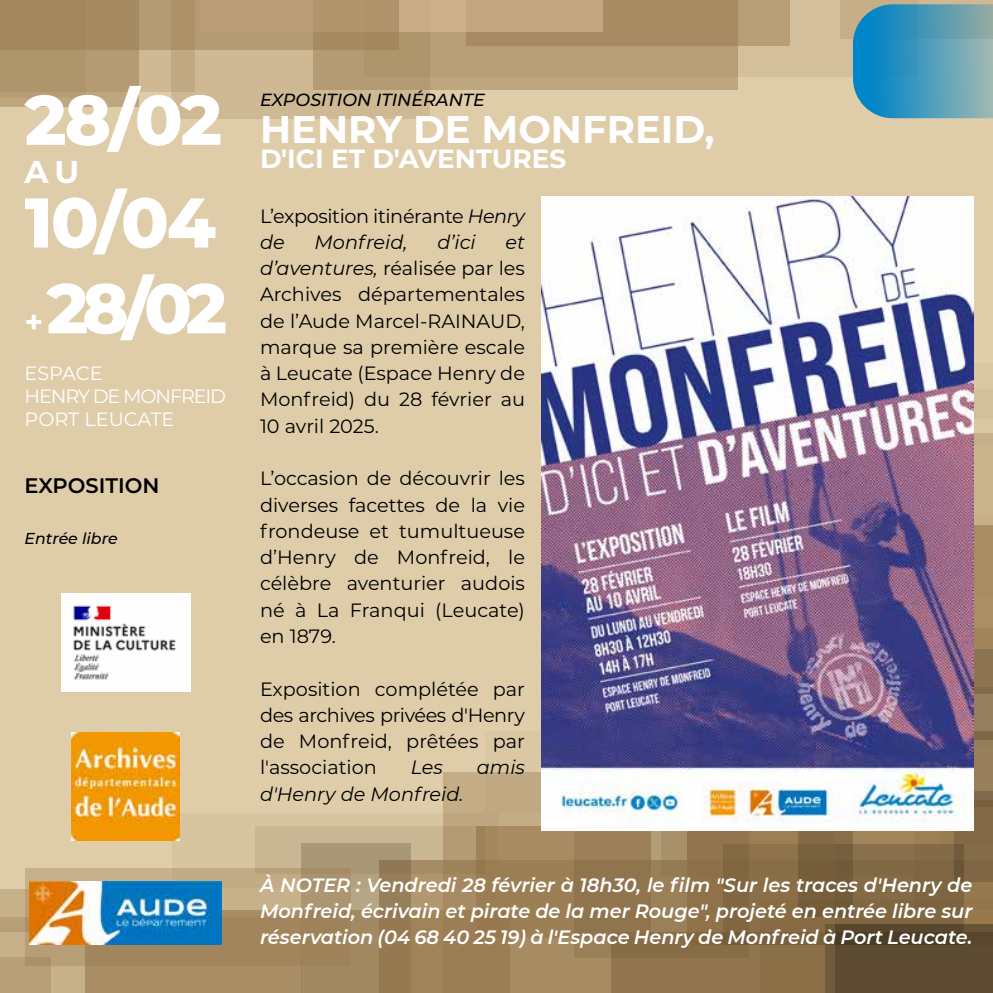
<style>
.page{position:relative;width:993px;height:993px;background:#fff}
.page>*{position:absolute;margin:0;border:0;box-sizing:border-box;transform-origin:0 0}
.t1{font:800 70px "Montserrat";letter-spacing:-.035em;color:#fff}
.t2{font:700 38.5px "Montserrat";color:#fff}
.t3{font:700 31.5px "Montserrat";color:#fff}
.t4{font:700 26.25px "Montserrat";color:#fff}
.t5{font:600 21px "Montserrat";color:#000}
.t6{font:19.25px/26.2px "Montserrat";color:#000;text-align:justify}
.t7{font:italic 600 19.25px/26.2px "Montserrat";color:#fff;text-align:justify}
.t8{font:italic 19.25px "Montserrat";color:#000}
.t9{font:19.25px/23.1px "Montserrat";letter-spacing:-.04em;color:#fff}
.t10{font:19.25px/26.2px "Montserrat";letter-spacing:-.02em;color:#000}
.t11{font:italic 500 17.5px "Montserrat";color:#000}
.t12{font:italic 500 15.75px "Montserrat";color:#000}
.s1{font-style:italic}
</style>
<div class="page">
<div style="left:0;top:0;width:992px;height:992px;background:#dfcdaa"></div>
<div style="left:914px;top:433px;width:78px;height:215px;background:#cab48e"></div>
<div style="left:877px;top:513px;width:115px;height:82px;background:#c6af89"></div>
<div style="left:954px;top:525px;width:38px;height:168px;background:#a88c63"></div>
<div style="left:896px;top:628px;width:96px;height:117px;background:#a18459"></div>
<svg style="left:973px;top:363px;width:19px;height:82px"></svg>
<svg style="left:852px;top:830px;width:140px;height:93px;background:#9e8159"></svg>
<svg style="left:973px;top:739px;width:19px;height:51px"></svg>
<div style="left:927px;top:389px;width:65px;height:29px;background:#d2bf9b"></div>
<div style="left:723px;top:844px;width:240px;height:100px;background:#806643"></div>
<svg style="left:834px;top:923px;width:158px;height:69px;background:#5a482f"></svg>
<svg style="left:954px;top:790px;width:38px;height:91px;background:#816948"></svg>
<svg style="left:442px;top:772px;width:392px;height:220px;fill:#90754e"></svg>
<div style="left:476px;top:825px;width:174px;height:112px;background:linear-gradient(to bottom,#a88a61,#987a50)"></div>
<svg style="left:351px;top:887px;width:59px;height:22px"></svg>
<svg style="left:574px;top:830px;width:174px;height:127px;background:#91764f"></svg>
<svg style="left:138px;top:49px;width:34px;height:42px"></svg>
<div style="left:172px;top:0;width:257px;height:118px;background:linear-gradient(to right,#cbb691,#cfbb96)"></div>
<div style="left:839px;top:0;width:153px;height:39px;background:#ceb994"></div>
<svg style="left:798px;top:830px;width:54px;height:86px;fill:#765e3b"></svg>
<div style="left:485px;top:772px;width:56px;height:40px;background:#c0a882"></div>
<div style="left:0;top:0;width:138px;height:107px;background:#b49b73"></div>
<div style="left:312px;top:0;width:425px;height:89px;background:#bea67f"></div>
<svg style="left:364px;top:0;width:553px;height:77px"></svg>
<div style="left:0;top:0;width:85px;height:98px;background:#af956c"></div>
<div style="left:201px;top:0;width:402px;height:32px;background:#c4a680"></div>
<svg style="left:0;top:0;width:399px;height:49px"></svg>
<div style="left:85px;top:909px;width:425px;height:83px;background:linear-gradient(to bottom,#9c7e55,#9f825a)"></div>
<svg style="left:0;top:931px;width:301px;height:61px;background:#af946b"></svg>
<svg style="left:25px;top:868px;width:326px;height:97px;background:#ab916b"></svg>
<svg style="left:0;top:889px;width:30px;height:42px"></svg>
<div style="left:0;top:957px;width:51px;height:35px;background:linear-gradient(to right,#b89f77,#b39a72)"></div>
<svg style="left:172px;top:812px;width:325px;height:75px"></svg>
<svg style="left:973px;top:648px;width:19px;height:91px"></svg>
<svg style="left:852px;top:4px;width:140px;height:114px;background:#4e9bb9"></svg>
<img style="left:72px;top:732px;width:108px;height:108px">
<img style="left:61px;top:593px;width:129px;height:98px">
<img style="left:30px;top:881px;width:192px;height:63px">
<img style="left:541px;top:196px;width:432px;height:634px">
<h1 class="t1" style="left:25px;top:69px;width:199px">28/02</h1>
<h3 class="t3" style="left:25px;top:149px;width:56px">AU</h3>
<h1 class="t1" style="left:25px;top:171px;width:193px">10/04</h1>
<h1 class="t1" style="left:46px;top:257px;width:182px">28/02</h1>
<p class="t9" style="left:25px;top:360px;width:203px">ESPACE<br>HENRY DE MONFREID<br>PORT LEUCATE</p>
<h3 class="t3" style="left:25px;top:299px;width:20px">+</h3>
<p class="t5" style="left:25px;top:470px;width:136px">EXPOSITION</p>
<p class="t12" style="left:25px;top:527px;width:94px">Entrée libre</p>
<p class="t11" style="left:260px;top:88px;width:226px">EXPOSITION ITINÉRANTE</p>
<h2 class="t2" style="left:260px;top:102px;width:456px">HENRY DE MONFREID,</h2>
<h3 class="t4" style="left:260px;top:139px;width:307px">D'ICI ET D'AVENTURES</h3>
<p class="t10" style="left:260px;top:202px;width:266px">L’exposition itinérante <span class="s1">Henry de</span></p>
<p class="t8" style="left:314px;top:229px;width:94px">Monfreid,</p>
<p class="t8" style="left:437px;top:229px;width:40px">d’ici</p>
<p class="t6" style="left:260px;top:228px;width:266px;text-indent:245px"><span class="s1">et d’aventures,</span> réalisée par les Archives départementales de l’Aude Marcel-RAINAUD, marque sa première escale à Leucate (Espace Henry de Monfreid) du 28 février au 10 avril 2025.</p>
<p class="t6" style="left:260px;top:464px;width:266px">L’occasion de découvrir les diverses facettes de la vie frondeuse et tumultueuse d’Henry de Monfreid, le célèbre aventurier audois né à La Franqui (Leucate) en 1879.</p>
<p class="t6" style="left:260px;top:674px;width:266px">Exposition complétée par des archives privées d'Henry de Monfreid, prêtées par l'association</p>
<p class="t8" style="left:410px;top:754px;width:34px">Les</p>
<p class="t8" style="left:477px;top:754px;width:50px">amis</p>
<p class="t8" style="left:260px;top:780px;width:205px">d'Henry de Monfreid.</p>
<p class="t7" style="left:260px;top:870px;width:713px">À NOTER : Vendredi 28 février à 18h30, le film "Sur les traces d'Henry de Monfreid, écrivain et pirate de la mer Rouge", projeté en entrée libre sur réservation (04 68 40 25 19) à l'Espace Henry de Monfreid à Port Leucate.</p>
</div>
